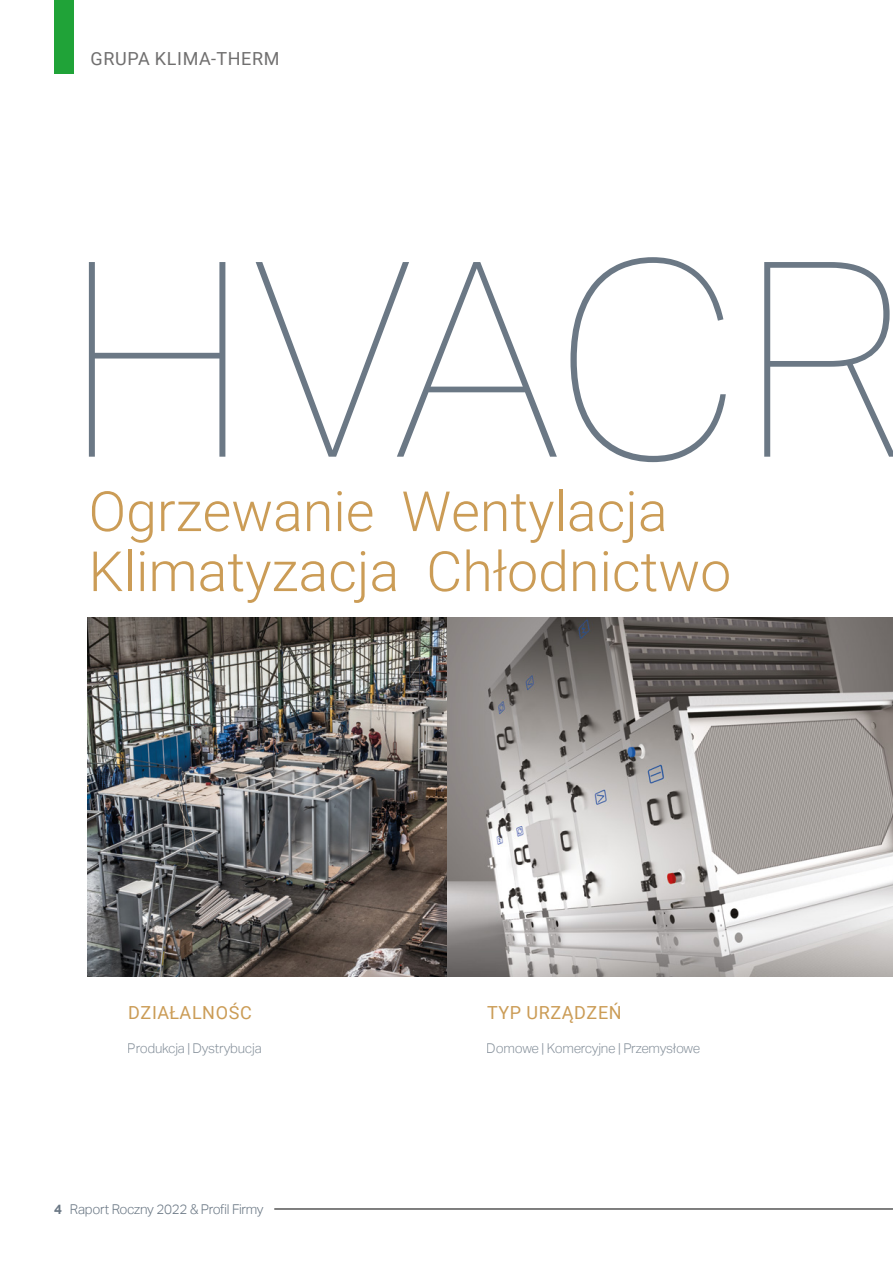
<style>
.page{position:relative;width:893px;height:1263px;background:#fff}
.page>*{position:absolute;margin:0;border:0;box-sizing:border-box;transform-origin:0 0}
.t1{font:100 272.55px "Aktiv Grotesk";letter-spacing:-.02em;color:#6b7885}
.t2{font:300 55.5px/60px "Roboto";color:#cb9c56}
.t3{font:18px "Roboto";letter-spacing:.035em;color:#cb9c56}
.t4{font:18px "Roboto";letter-spacing:.035em;color:#706f6f}
.t5{font:300 13.5px "Aktiv Grotesk";letter-spacing:-.02em;color:#6b7885}
.s1{font-weight:700}
</style>
<div class="page">
<img style="left:446px;top:618px;width:447px;height:359px">
<img style="left:88px;top:618px;width:358px;height:359px">
<div style="left:54px;top:0;width:20px;height:74px;background:#20a338"></div>
<hr style="left:274px;top:1209px;width:619px;height:1px;background:#000">
<h3 class="t4" style="left:90px;top:46px;width:191px">GRUPA KLIMA-THERM</h3>
<h1 class="t1" style="left:65px;top:210px;width:844px">HVACR</h1>
<h2 class="t2" style="left:89px;top:479px;width:644px">Ogrzewanie Wentylacja<br>Klimatyzacja Chłodnictwo</h2>
<h3 class="t3" style="left:128px;top:1000px;width:125px">DZIAŁALNOŚC</h3>
<h3 class="t3" style="left:487px;top:1000px;width:136px">TYP URZĄDZEŃ</h3>
<p class="t5" style="left:128px;top:1040px;width:135px">Produkcja | Dystrybucja</p>
<p class="t5" style="left:487px;top:1040px;width:215px">Domowe | Komercyjne | Przemysłowe</p>
<p class="t5" style="left:54px;top:1201px;width:211px"><span class="s1">4</span> Raport Roczny 2022 &amp; Profil Firmy</p>
</div>
